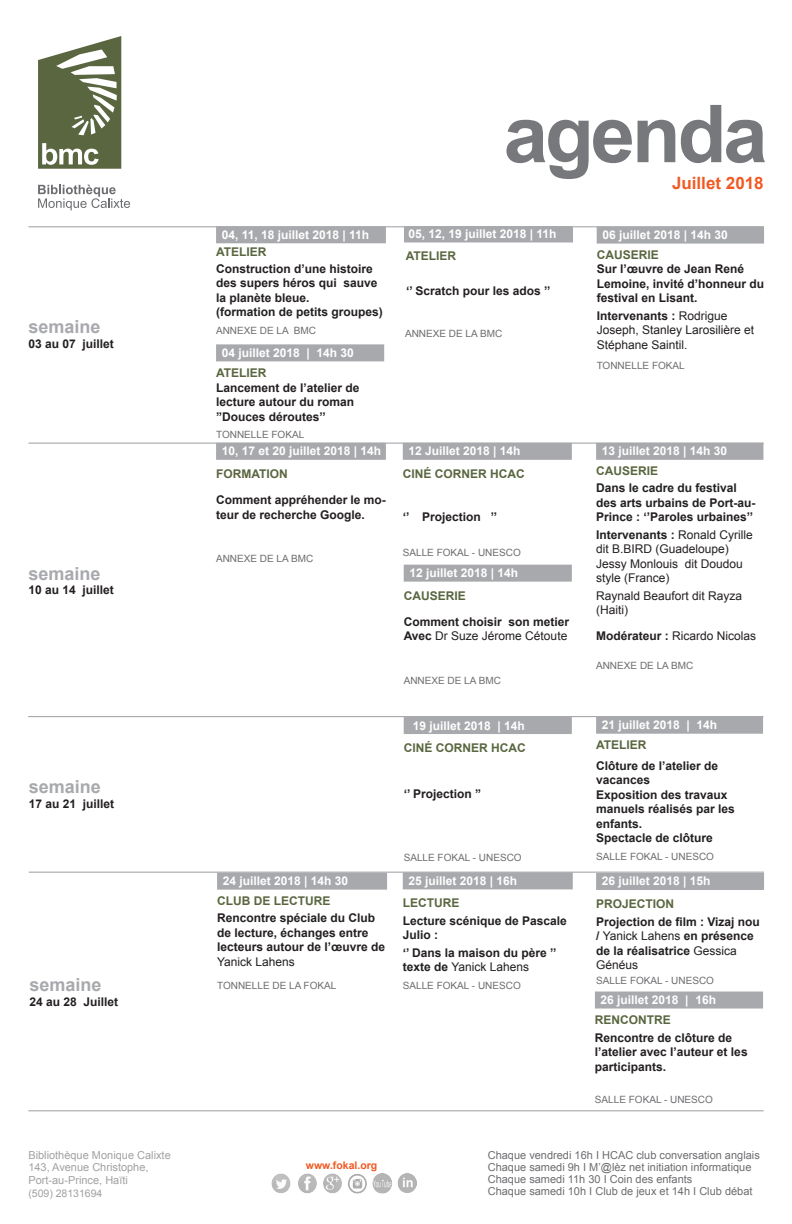
<style>
.page{position:relative;width:792px;height:1224px;background:#fff}
.page>*{position:absolute;margin:0;border:0;box-sizing:border-box;transform-origin:0 0}
.Paragraph{font:700 80px "Arial";letter-spacing:-.04em;color:#76787b}
.Paragraph-2{font:700 18px "Arial";color:#a8a9ad}
.titre{font:700 17px "Arial";color:#f15921}
.Paragraph-3{font:700 12px/14.5px "Arial";color:#231f20}
.titre-2{font:700 12px/14.5px "Arial";color:#231f20}
.date{font:700 12px "Arial";color:#fff}
.Paragraph-4{font:12px/14.5px "Arial";color:#231f20}
.titre-3{font:700 12px "Arial";color:#5a6640}
.titre-4{font:12px "Arial";color:#231f20}
.t1{font:11px/12.1px "Arial";color:#6c6d70}
.t2{font:10.5px "Arial";color:#6c6d70}
.t3{font:700 10.5px "Arial";color:#f15921}
.Paragraph-5{font:10px "Arial";color:#6c6d70}
.titre-5{font:10px "Arial";color:#6c6d70}
.s1{font-weight:400}
.s2{font-weight:700}
</style>
<div class="page">
<div style="left:216px;top:443px;width:170px;height:17px;background:#a8a9ad"></div>
<img style="left:271px;top:1173px;width:146px;height:21px">
<hr style="left:28px;top:226px;width:736px;height:1px;background:#a8a9ad">
<hr style="left:28px;top:443px;width:736px;height:1px;background:#a8a9ad">
<hr style="left:29px;top:872px;width:735px;height:1px;background:#a8a9ad">
<hr style="left:28px;top:1110px;width:736px;height:1px;background:#a8a9ad">
<div style="left:597px;top:227px;width:167px;height:17px;background:#a8a9ad"></div>
<hr style="left:28px;top:716px;width:735px;height:1px;background:#a8a9ad">
<svg style="left:38px;top:36px;width:83px;height:133px"></svg>
<svg style="left:38px;top:185px;width:92px;height:25px"></svg>
<div style="left:405px;top:226px;width:168px;height:16px;background:#a8a9ad"></div>
<div style="left:404px;top:717px;width:168px;height:17px;background:#a8a9ad"></div>
<div style="left:596px;top:717px;width:167px;height:17px;background:#a8a9ad"></div>
<div style="left:403px;top:443px;width:169px;height:17px;background:#a8a9ad"></div>
<div style="left:596px;top:443px;width:167px;height:17px;background:#a8a9ad"></div>
<div style="left:403px;top:872px;width:170px;height:17px;background:#a8a9ad"></div>
<div style="left:596px;top:873px;width:168px;height:17px;background:#a8a9ad"></div>
<div style="left:216px;top:226px;width:170px;height:17px;background:#a8a9ad"></div>
<div style="left:217px;top:873px;width:170px;height:17px;background:#a8a9ad"></div>
<div style="left:595px;top:992px;width:168px;height:17px;background:#a8a9ad"></div>
<div style="left:216px;top:344px;width:168px;height:17px;background:#a8a9ad"></div>
<div style="left:404px;top:565px;width:168px;height:17px;background:#a8a9ad"></div>
<p class="Paragraph-2" style="left:28px;top:315px;width:74px">semaine</p>
<p class="Paragraph-3" style="left:28px;top:337px;width:87px">03 au 07 juillet</p>
<p class="Paragraph-2" style="left:28px;top:561px;width:74px">semaine</p>
<p class="Paragraph-3" style="left:28px;top:583px;width:87px">10 au 14 juillet</p>
<p class="Paragraph-2" style="left:29px;top:775px;width:74px">semaine</p>
<p class="Paragraph-3" style="left:29px;top:797px;width:87px">17 au 21 juillet</p>
<p class="Paragraph-2" style="left:30px;top:973px;width:74px">semaine</p>
<p class="Paragraph-3" style="left:30px;top:994px;width:90px">24 au 28 Juillet</p>
<p class="t1" style="left:28px;top:1149px;width:144px">Bibliothèque Monique Calixte<br>143, Avenue Christophe,</p>
<p class="t1" style="left:28px;top:1174px;width:101px">Port-au-Prince, Haïti</p>
<p class="t2" style="left:28px;top:1186px;width:76px">(509) 28131694</p>
<p class="date" style="left:222px;top:227px;width:149px">04, 11, 18 juillet 2018 | 11h</p>
<p class="titre-3" style="left:216px;top:243px;width:52px">ATELIER</p>
<p class="Paragraph-3" style="left:216px;top:262px;width:163px">Construction d’une histoire des supers héros qui sauve la planète bleue.</p>
<p class="Paragraph-3" style="left:216px;top:305px;width:168px">(formation de petits groupes)</p>
<p class="Paragraph-5" style="left:216px;top:324px;width:102px">ANNEXE DE LA BMC</p>
<p class="date" style="left:222px;top:345px;width:134px">04 juillet 2018 | 14h 30</p>
<p class="titre-3" style="left:216px;top:365px;width:52px">ATELIER</p>
<p class="Paragraph-3" style="left:216px;top:380px;width:145px">Lancement de l’atelier de lecture autour du roman ’’Douces déroutes’’</p>
<p class="Paragraph-5" style="left:216px;top:428px;width:90px">TONNELLE FOKAL</p>
<p class="date" style="left:222px;top:443px;width:161px">10, 17 et 20 juillet 2018 | 14h</p>
<p class="titre-3" style="left:216px;top:466px;width:73px">FORMATION</p>
<p class="titre-2" style="left:216px;top:493px;width:171px">Comment appréhender le mo&shy;teur de recherche Google.</p>
<p class="Paragraph-5" style="left:216px;top:552px;width:99px">ANNEXE DE LA BMC</p>
<p class="date" style="left:223px;top:873px;width:127px">24 juillet 2018 | 14h 30</p>
<p class="titre-3" style="left:217px;top:893px;width:115px">CLUB DE LECTURE</p>
<p class="titre-2" style="left:217px;top:911px;width:170px">Rencontre spéciale du Club de lecture, échanges entre lecteurs autour de l’œuvre de<br><span class="s1">Yanick Lahens</span></p>
<p class="titre-5" style="left:217px;top:979px;width:121px">TONNELLE DE LA FOKAL</p>
<p class="Paragraph" style="left:504px;top:81px;width:266px">agenda</p>
<p class="titre" style="left:672px;top:171px;width:93px">Juillet 2018</p>
<p class="date" style="left:408px;top:226px;width:150px">05, 12, 19 juillet 2018 | 11h</p>
<p class="titre-3" style="left:406px;top:248px;width:52px">ATELIER</p>
<p class="titre-2" style="left:406px;top:284px;width:146px">‘’ Scratch pour les ados ’’</p>
<p class="Paragraph-5" style="left:405px;top:327px;width:99px">ANNEXE DE LA BMC</p>
<p class="date" style="left:602px;top:227px;width:127px">06 juillet 2018 | 14h 30</p>
<p class="titre-3" style="left:597px;top:247px;width:64px">CAUSERIE</p>
<p class="Paragraph-3" style="left:597px;top:262px;width:169px">Sur l’œuvre de Jean René<br>Lemoine, invité d’honneur du festival en Lisant.</p>
<p class="Paragraph-4" style="left:597px;top:308px;width:159px"><span class="s2">Intervenants :</span> Rodrigue<br>Joseph, Stanley Larosilière et<br>Stéphane Saintil.</p>
<p class="Paragraph-5" style="left:597px;top:359px;width:90px">TONNELLE FOKAL</p>
<p class="date" style="left:408px;top:443px;width:114px">12 Juillet 2018 | 14h</p>
<p class="titre-3" style="left:403px;top:466px;width:123px">CINÉ CORNER HCAC</p>
<p class="Paragraph-3" style="left:403px;top:510px;width:96px">‘’ Projection ’’</p>
<p class="Paragraph-5" style="left:403px;top:546px;width:119px">SALLE FOKAL - UNESCO</p>
<p class="date" style="left:409px;top:565px;width:110px">12 juillet 2018 | 14h</p>
<p class="titre-3" style="left:404px;top:588px;width:64px">CAUSERIE</p>
<p class="titre-2" style="left:404px;top:615px;width:167px">Comment choisir son metier</p>
<p class="titre-4" style="left:404px;top:628px;width:165px"><span class="s2">Avec</span> Dr Suze Jérome Cétoute</p>
<p class="Paragraph-5" style="left:404px;top:674px;width:99px">ANNEXE DE LA BMC</p>
<p class="date" style="left:413px;top:717px;width:114px">19 juillet 2018 | 14h</p>
<p class="titre-3" style="left:404px;top:740px;width:123px">CINÉ CORNER HCAC</p>
<p class="titre-2" style="left:404px;top:787px;width:79px">‘’ Projection ’’</p>
<p class="titre-5" style="left:404px;top:851px;width:119px">SALLE FOKAL - UNESCO</p>
<p class="date" style="left:408px;top:873px;width:110px">25 juillet 2018 | 16h</p>
<p class="titre-3" style="left:403px;top:895px;width:58px">LECTURE</p>
<p class="titre-2" style="left:403px;top:914px;width:166px">Lecture scénique de Pascale<br>Julio :</p>
<p class="titre-2" style="left:403px;top:945px;width:155px">‘’ Dans la maison du père ’’ texte de <span class="s1">Yanick Lahens</span></p>
<p class="titre-5" style="left:403px;top:979px;width:119px">SALLE FOKAL - UNESCO</p>
<p class="date" style="left:602px;top:443px;width:127px">13 juillet 2018 | 14h 30</p>
<p class="titre-3" style="left:596px;top:463px;width:64px">CAUSERIE</p>
<p class="Paragraph-3" style="left:596px;top:481px;width:161px">Dans le cadre du festival des arts urbains de Port-au-<br>Prince : ‘’Paroles urbaines’’</p>
<p class="Paragraph-4" style="left:596px;top:527px;width:158px"><span class="s2">Intervenants :</span> Ronald Cyrille dit B.BIRD (Guadeloupe)</p>
<p class="Paragraph-4" style="left:596px;top:556px;width:148px">Jessy Monlouis dit Doudou style (France)</p>
<p class="Paragraph-4" style="left:596px;top:588px;width:148px">Raynald Beaufort dit Rayza (Haiti)</p>
<p class="Paragraph-4" style="left:596px;top:629px;width:162px"><span class="s2">Modérateur :</span> Ricardo Nicolas</p>
<p class="Paragraph-5" style="left:596px;top:659px;width:99px">ANNEXE DE LA BMC</p>
<p class="date" style="left:602px;top:717px;width:117px">21 juillet 2018 | 14h</p>
<p class="titre-3" style="left:596px;top:737px;width:52px">ATELIER</p>
<p class="Paragraph-3" style="left:596px;top:758px;width:124px">Clôture de l’atelier de vacances</p>
<p class="Paragraph-3" style="left:596px;top:787px;width:140px">Exposition des travaux manuels réalisés par les enfants.</p>
<p class="Paragraph-3" style="left:596px;top:831px;width:118px">Spectacle de clôture</p>
<p class="Paragraph-5" style="left:596px;top:850px;width:119px">SALLE FOKAL - UNESCO</p>
<p class="date" style="left:602px;top:873px;width:110px">26 juillet 2018 | 15h</p>
<p class="titre-3" style="left:596px;top:896px;width:80px">PROJECTION</p>
<p class="titre-2" style="left:596px;top:915px;width:165px">Projection de film : Vizaj nou / <span class="s1">Yanick Lahens</span> en présence de la réalisatrice <span class="s1">Gessica<br>Généus</span></p>
<p class="titre-5" style="left:596px;top:974px;width:119px">SALLE FOKAL - UNESCO</p>
<p class="date" style="left:601px;top:992px;width:117px">26 juillet 2018 | 16h</p>
<p class="titre-3" style="left:595px;top:1012px;width:77px">RENCONTRE</p>
<p class="Paragraph-3" style="left:595px;top:1030px;width:154px">Rencontre de clôture de l’atelier avec l’auteur et les participants.</p>
<p class="Paragraph-5" style="left:595px;top:1093px;width:119px">SALLE FOKAL - UNESCO</p>
<p class="t3" style="left:306px;top:1158px;width:73px">www.fokal.org</p>
<p class="t1" style="left:488px;top:1149px;width:274px">Chaque vendredi 16h I HCAC club conversation anglais</p>
<p class="t1" style="left:488px;top:1161px;width:265px">Chaque samedi 9h I M’@lèz net initiation informatique</p>
<p class="t1" style="left:488px;top:1173px;width:206px">Chaque samedi 11h 30 I Coin des enfants</p>
<p class="t1" style="left:488px;top:1185px;width:266px">Chaque samedi 10h I Club de jeux et 14h I Club débat</p>
</div>
